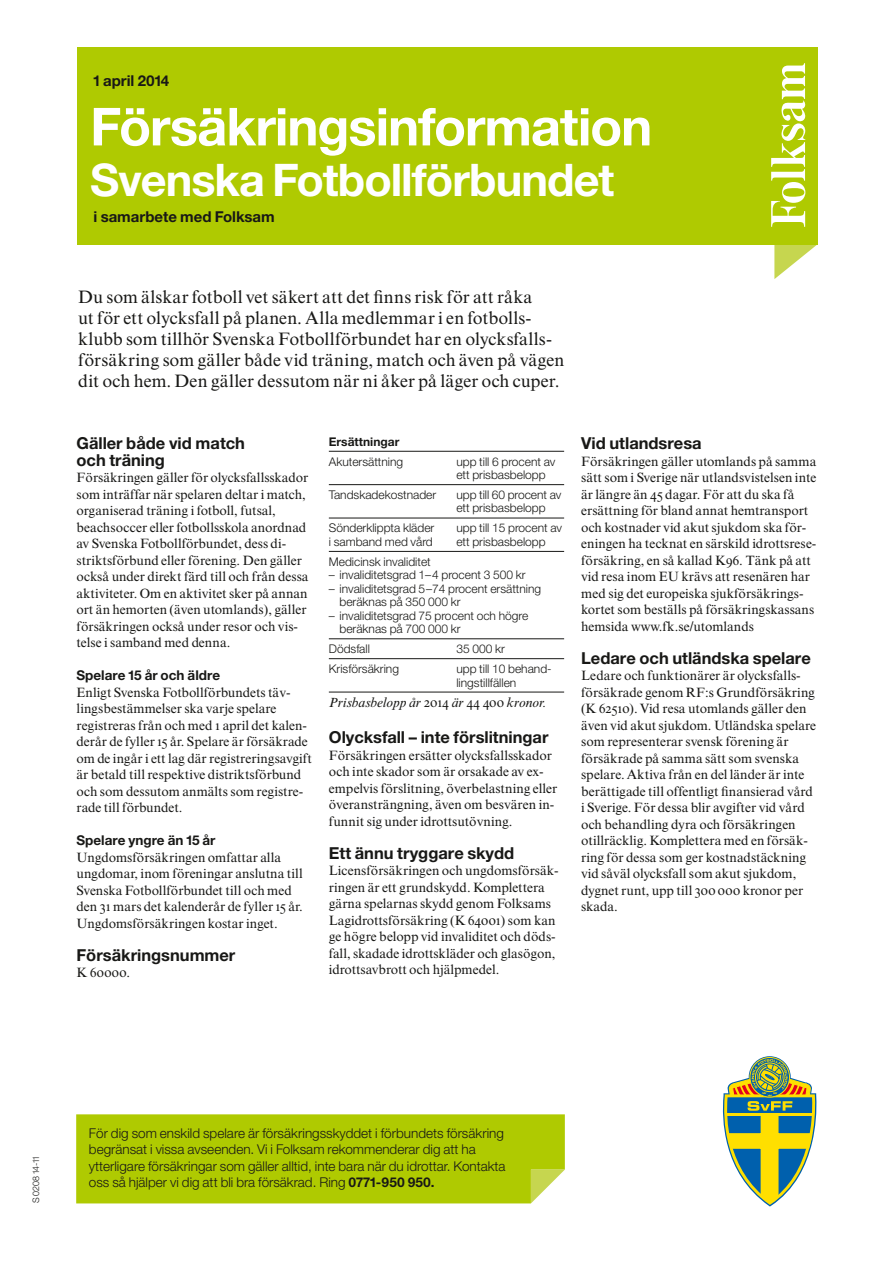
<style>
.page{position:relative;width:893px;height:1263px;background:#fff}
.page>*{position:absolute;margin:0;border:0;box-sizing:border-box;transform-origin:0 0}
.t1{font:700 52.5px "Helvetica Folksam";letter-spacing:-.02em;color:#fff}
.t2{font:700 45px "Helvetica Folksam";letter-spacing:-.02em;color:#fff}
.t3{font:18px/21px "Times Folksam";letter-spacing:.005em;color:#181816}
.t4{font:700 16.5px/16.5px "Helvetica Folksam";color:#181816}
.t5{font:700 15px "Helvetica Folksam";color:#181816}
.t6{font:13.5px/16.5px "Times Folksam";color:#181816}
.t7{font:300 13.5px/16.5px "Helvetica Folksam";color:#181816}
.t8{font:700 13.5px "Helvetica Folksam";color:#181816}
.t9{font:italic 13.5px "Times Folksam";color:#181816}
.t10{font:300 12px/13.5px "Helvetica Folksam Tabell";color:#181816}
.t11{font:700 12px "Helvetica Folksam Tabell";color:#181816}
.t12{font:300 9px "Helvetica Folksam";color:#181816}
.s1{font-weight:700}
</style>
<div class="page">
<hr style="left:329px;top:451px;width:235px;height:1px;background:#181816">
<hr style="left:329px;top:484px;width:235px;height:1px;background:#181816">
<hr style="left:329px;top:518px;width:235px;height:1px;background:#181816">
<hr style="left:329px;top:551px;width:235px;height:1px;background:#181816">
<hr style="left:329px;top:638px;width:235px;height:1px;background:#181816">
<hr style="left:329px;top:658px;width:235px;height:1px;background:#181816">
<hr style="left:329px;top:692px;width:235px;height:1px;background:#181816">
<svg style="left:723px;top:1056px;width:93px;height:150px"></svg>
<svg style="left:774px;top:244px;width:43px;height:35px"></svg>
<div style="left:77px;top:47px;width:740px;height:197px;background:#afca01"></div>
<svg style="left:771px;top:63px;width:35px;height:164px"></svg>
<div style="left:76px;top:1114px;width:489px;height:89px;background:#afca01"></div>
<p class="t5" style="left:94px;top:71px;width:77px">1 april 2014</p>
<h1 class="t1" style="left:90px;top:93px;width:564px">Försäkringsinformation</h1>
<h2 class="t2" style="left:90px;top:152px;width:526px">Svenska Fotbollförbundet</h2>
<p class="t5" style="left:94px;top:207px;width:183px">i samarbete med Folksam</p>
<p class="t3" style="left:78px;top:286px;width:488px">Du som älskar fotboll vet säkert att det finns risk för att råka<br>ut för ett olycksfall på planen. Alla medlemmar i en fotbolls&shy;klubb som tillhör Svenska Fotbollförbundet har en olycksfalls&shy;försäkring som gäller både vid träning, match och även på vägen dit och hem. Den gäller dessutom när ni åker på läger och cuper.</p>
<p class="t4" style="left:77px;top:435px;width:170px">Gäller både vid match och träning</p>
<p class="t6" style="left:77px;top:470px;width:234px">Försäkringen gäller för olycksfallsskador som inträffar när spelaren deltar i match, organiserad träning i fotboll, futsal, beachsoccer eller fotbollsskola anordnad av Svenska Fotbollförbundet, dess di&shy;striktsförbund eller förening. Den gäller också under direkt färd till och från dessa aktiviteter. Om en aktivitet sker på annan ort än hemorten (även utomlands), gäller försäkringen också under resor och vis&shy;telse i samband med denna.</p>
<p class="t8" style="left:77px;top:667px;width:145px">Spelare 15 år och äldre</p>
<p class="t6" style="left:77px;top:684px;width:237px">Enligt Svenska Fotbollförbundets täv&shy;lingsbestämmelser ska varje spelare registreras från och med 1 april det kalen&shy;derår de fyller 15 år. Spelare är försäkrade om de ingår i ett lag där registreringsavgift är betald till respektive distriktsförbund och som dessutom anmälts som registre&shy;rade till förbundet.</p>
<p class="t8" style="left:77px;top:832px;width:141px">Spelare yngre än 15 år</p>
<p class="t6" style="left:77px;top:849px;width:228px">Ungdomsförsäkringen omfattar alla ungdomar, inom föreningar anslutna till Svenska Fotbollförbundet till och med den 31 mars det kalenderår de fyller 15 år.<br>Ungdomsförsäkringen kostar inget.</p>
<p class="t4" style="left:77px;top:946px;width:160px">Försäkringsnummer</p>
<p class="t6" style="left:77px;top:965px;width:55px">K 60000.</p>
<p class="t11" style="left:329px;top:434px;width:72px">Ersättningar</p>
<p class="t10" style="left:329px;top:454px;width:76px">Akutersättning</p>
<p class="t10" style="left:456px;top:454px;width:101px">upp till 6 procent av ett prisbasbelopp</p>
<p class="t10" style="left:329px;top:488px;width:109px">Tandskadekostnader</p>
<p class="t10" style="left:456px;top:488px;width:107px">upp till 60 procent av ett prisbasbelopp</p>
<p class="t10" style="left:329px;top:521px;width:107px">Sönderklippta kläder</p>
<p class="t10" style="left:456px;top:521px;width:107px">upp till 15 procent av</p>
<p class="t10" style="left:329px;top:535px;width:105px">i samband med vård</p>
<p class="t10" style="left:456px;top:535px;width:91px">ett prisbasbelopp</p>
<p class="t10" style="left:329px;top:554px;width:103px">Medicinsk invaliditet</p>
<p class="t10" style="left:329px;top:568px;width:198px">– invaliditetsgrad 1–4 procent 3 500 kr</p>
<p class="t10" style="left:339px;top:581px;width:203px;text-indent:-11px">– invaliditetsgrad 5–74 procent ersättning beräknas på 350 000 kr</p>
<p class="t10" style="left:339px;top:608px;width:190px;text-indent:-11px">– invaliditetsgrad 75 procent och högre beräknas på 700 000 kr</p>
<p class="t10" style="left:329px;top:642px;width:43px">Dödsfall</p>
<p class="t10" style="left:456px;top:642px;width:50px">35 000 kr</p>
<p class="t10" style="left:329px;top:662px;width:72px">Krisförsäkring</p>
<p class="t10" style="left:456px;top:662px;width:97px">upp till 10 behand&shy;lingstillfällen</p>
<p class="t9" style="left:329px;top:695px;width:219px">Prisbasbelopp år 2014 är 44 400 kronor.</p>
<p class="t4" style="left:329px;top:729px;width:221px">Olycksfall – inte förslitningar</p>
<p class="t6" style="left:329px;top:747px;width:230px">Försäkringen ersätter olycksfallsskador och inte skador som är orsakade av ex&shy;empelvis förslitning, överbelastning eller överansträngning, även om besvären in&shy;funnit sig under idrottsutövning.</p>
<p class="t4" style="left:329px;top:844px;width:187px">Ett ännu tryggare skydd</p>
<p class="t6" style="left:329px;top:862px;width:231px">Licensförsäkringen och ungdomsförsäk&shy;ringen är ett grundskydd. Komplettera gärna spelarnas skydd genom Folksams Lagidrottsförsäkring (K 64001) som kan ge högre belopp vid invaliditet och döds&shy;fall, skadade idrottskläder och glasögon, idrottsavbrott och hjälpmedel.</p>
<p class="t4" style="left:581px;top:435px;width:122px">Vid utlandsresa</p>
<p class="t6" style="left:581px;top:453px;width:237px">Försäkringen gäller utomlands på samma sätt som i Sverige när utlandsvistelsen inte är längre än 45 dagar. För att du ska få ersättning för bland annat hemtransport och kostnader vid akut sjukdom ska för&shy;eningen ha tecknat en särskild idrottsrese&shy;försäkring, en så kallad K96. Tänk på att vid resa inom EU krävs att resenären har med sig det europeiska sjukförsäkrings&shy;kortet som beställs på försäkringskassans hemsida www.fk.se/utomlands</p>
<p class="t4" style="left:581px;top:649px;width:231px">Ledare och utländska spelare</p>
<p class="t6" style="left:581px;top:668px;width:237px">Ledare och funktionärer är olycksfalls&shy;försäkrade genom RF:s Grundförsäkring (K 62510). Vid resa utomlands gäller den även vid akut sjukdom. Utländska spelare som representerar svensk förening är försäkrade på samma sätt som svenska spelare. Aktiva från en del länder är inte berättigade till offentligt finansierad vård i Sverige. För dessa blir avgifter vid vård och behandling dyra och försäkringen otillräcklig. Komplettera med en försäk&shy;ring för dessa som ger kostnadstäckning vid såväl olycksfall som akut sjukdom, dygnet runt, upp till 300 000 kronor per skada.</p>
<p class="t12" style="left:30px;top:1203px;width:48px;rotate:-90deg">S 0208 14-11</p>
<p class="t7" style="left:89px;top:1124px;width:418px">För dig som enskild spelare är försäkringsskyddet i förbundets försäkring begränsat i vissa avseenden. Vi i Folksam rekommenderar dig att ha ytterligare försäkringar som gäller alltid, inte bara när du idrottar. Kontakta oss så hjälper vi dig att bli bra försäkrad. Ring <span class="s1">0771-950 950.</span></p>
</div>
